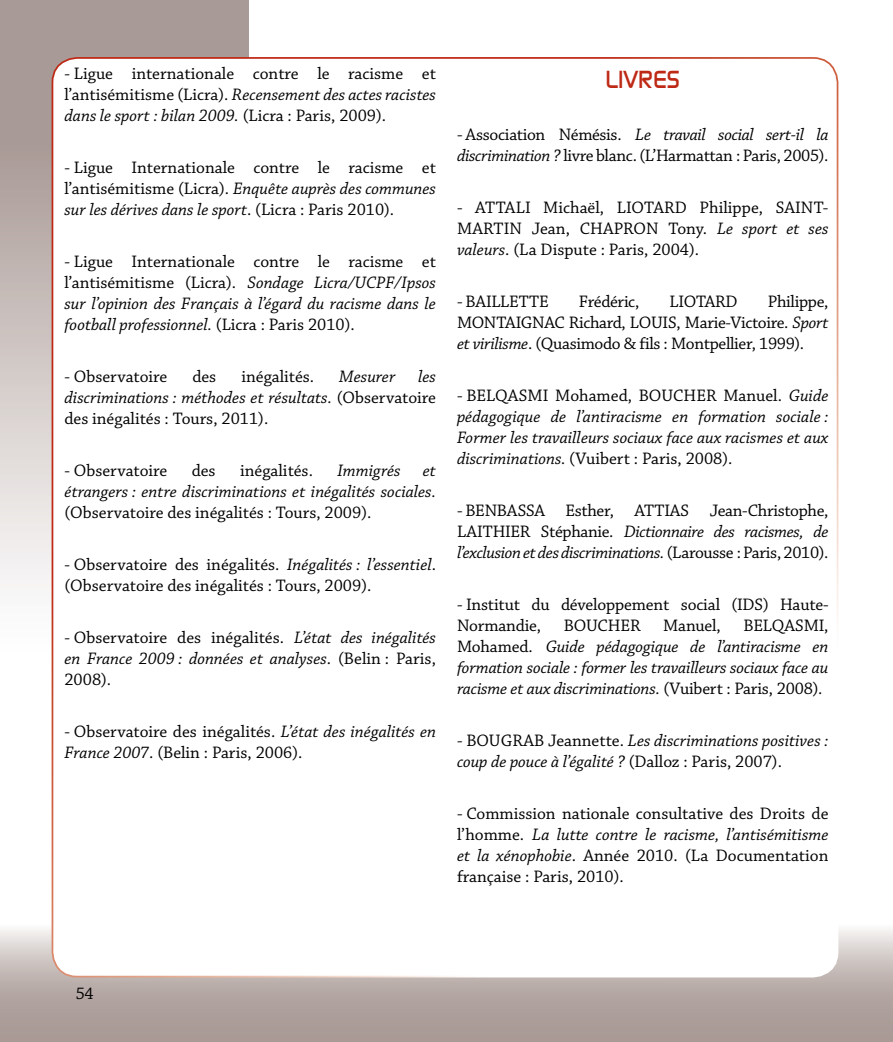
<style>
.page{position:relative;width:893px;height:1042px;background:#fff}
.page>*{position:absolute;margin:0;border:0;box-sizing:border-box;transform-origin:0 0}
.t1{font:24.5px "Modaerne";color:#be2915}
.t2{font:17.5px/21px "Chaparral Pro";color:#000;text-align:justify}
.t3{font:italic 17.5px/21px "Chaparral Pro";color:#000;text-align:justify}
.t4{font:17.5px/21px "Chaparral Pro";letter-spacing:-.02em;color:#000}
.s1{font-style:italic}
.s2{font-style:normal}
</style>
<div class="page">
<svg style="left:0;top:918px;width:893px;height:124px;background:#b5a8a4"></svg>
<svg style="left:0;top:0;width:248px;height:784px"></svg>
<div style="left:52px;top:58px;width:785px;height:918px;background:#fff;border-radius:25px"></div>
<p class="t2" style="left:64px;top:64px;width:373px">- Ligue internationale contre le racisme et l’antisémitisme (Licra). <span class="s1">Recensement des actes racistes dans le sport : bilan 2009.</span> (Licra : Paris, 2009).</p>
<p class="t2" style="left:64px;top:158px;width:373px">- Ligue Internationale contre le racisme et l’antisémitisme (Licra). <span class="s1">Enquête auprès des communes sur les dérives dans le sport</span>. (Licra : Paris 2010).</p>
<p class="t3" style="left:64px;top:252px;width:373px"><span class="s2">- Ligue Internationale contre le racisme et l’antisémitisme (Licra).</span> Sondage Licra/UCPF/Ipsos sur l’opinion des Français à l’égard du racisme dans le football professionnel. <span class="s2">(Licra : Paris 2010).</span></p>
<p class="t2" style="left:64px;top:367px;width:104px">- Observatoire</p>
<p class="t2" style="left:192px;top:367px;width:25px">des</p>
<p class="t2" style="left:241px;top:367px;width:74px">inégalités.</p>
<p class="t3" style="left:339px;top:367px;width:58px">Mesurer</p>
<p class="t3" style="left:64px;top:367px;width:373px;text-indent:354px">les discriminations : méthodes et résultats. <span class="s2">(Observatoire des inégalités : Tours, 2011).</span></p>
<p class="t2" style="left:64px;top:461px;width:104px">- Observatoire</p>
<p class="t2" style="left:192px;top:461px;width:25px">des</p>
<p class="t2" style="left:240px;top:461px;width:74px">inégalités.</p>
<p class="t3" style="left:337px;top:461px;width:65px">Immigrés</p>
<p class="t3" style="left:64px;top:461px;width:373px;text-align:right">et<br>étrangers : entre discriminations et inégalités sociales.</p>
<p class="t2" style="left:64px;top:503px;width:308px">(Observatoire des inégalités : Tours, 2009).</p>
<p class="t2" style="left:64px;top:554px;width:373px">- Observatoire des inégalités. <span class="s1">Inégalités : l’essentiel</span>. (Observatoire des inégalités : Tours, 2009).</p>
<p class="t3" style="left:64px;top:627px;width:373px"><span class="s2">- Observatoire des inégalités.</span> L’état des inégalités en France 2009 : données et analyses<span class="s2">. (Belin : Paris, 2008).</span></p>
<p class="t2" style="left:64px;top:721px;width:373px">- Observatoire des inégalités. <span class="s1">L’état des inégalités en<br>France 2007</span>. (Belin : Paris, 2006).</p>
<h1 class="t1" style="left:605px;top:66px;width:76px">LIVRES</h1>
<p class="t4" style="left:457px;top:125px;width:373px">- Association Némésis. <span class="s1">Le travail social sert-il la discrimination ?</span> livre blanc. (L’Harmattan : Paris, 2005).</p>
<p class="t2" style="left:457px;top:198px;width:373px">- ATTALI Michaël, LIOTARD Philippe, SAINT-MARTIN Jean, CHAPRON Tony. <span class="s1">Le sport et ses valeurs</span>. (La Dispute : Paris, 2004).</p>
<p class="t2" style="left:457px;top:292px;width:93px">- BAILLETTE</p>
<p class="t4" style="left:579px;top:292px;width:62px">Frédéric,</p>
<p class="t2" style="left:670px;top:292px;width:70px">LIOTARD</p>
<p class="t2" style="left:457px;top:292px;width:373px;text-indent:311px">Philippe, MONTAIGNAC Richard, LOUIS, Marie-Victoire. <span class="s1">Sport et virilisme</span>. (Quasimodo &amp; fils : Montpellier, 1999).</p>
<p class="t3" style="left:457px;top:386px;width:373px"><span class="s2">- BELQASMI Mohamed, BOUCHER Manuel.</span> Guide pédagogique de l’antiracisme en formation sociale :<br>Former les travailleurs sociaux face aux racismes et aux discriminations. <span class="s2">(Vuibert : Paris, 2008).</span></p>
<p class="t2" style="left:457px;top:501px;width:373px">- BENBASSA Esther, ATTIAS Jean-Christophe, LAITHIER Stéphanie. <span class="s1">Dictionnaire des racismes, de l’exclusion et des discriminations.</span> (Larousse : Paris, 2010).</p>
<p class="t2" style="left:457px;top:594px;width:373px">- Institut du développement social (IDS) Haute-<br>Normandie,</p>
<p class="t2" style="left:564px;top:615px;width:78px">BOUCHER</p>
<p class="t2" style="left:663px;top:615px;width:59px">Manuel,</p>
<p class="t3" style="left:457px;top:615px;width:373px;text-indent:286px"><span class="s2">BELQASMI, Mohamed.</span> Guide pédagogique de l’antiracisme en formation sociale : former les travailleurs sociaux face au racisme et aux discriminations. <span class="s2">(Vuibert : Paris, 2008).</span></p>
<p class="t3" style="left:457px;top:730px;width:373px"><span class="s2">- BOUGRAB Jeannette.</span> Les discriminations positives : coup de pouce à l’égalité ? <span class="s2">(Dalloz : Paris, 2007).</span></p>
<p class="t2" style="left:457px;top:803px;width:373px">- Commission nationale consultative des Droits de l’homme. <span class="s1">La lutte contre le racisme, l’antisémitisme et la xénophobie</span>. Année 2010. (La Documentation française : Paris, 2010).</p>
<p class="t2" style="left:75px;top:984px;width:20px">54</p>
</div>
